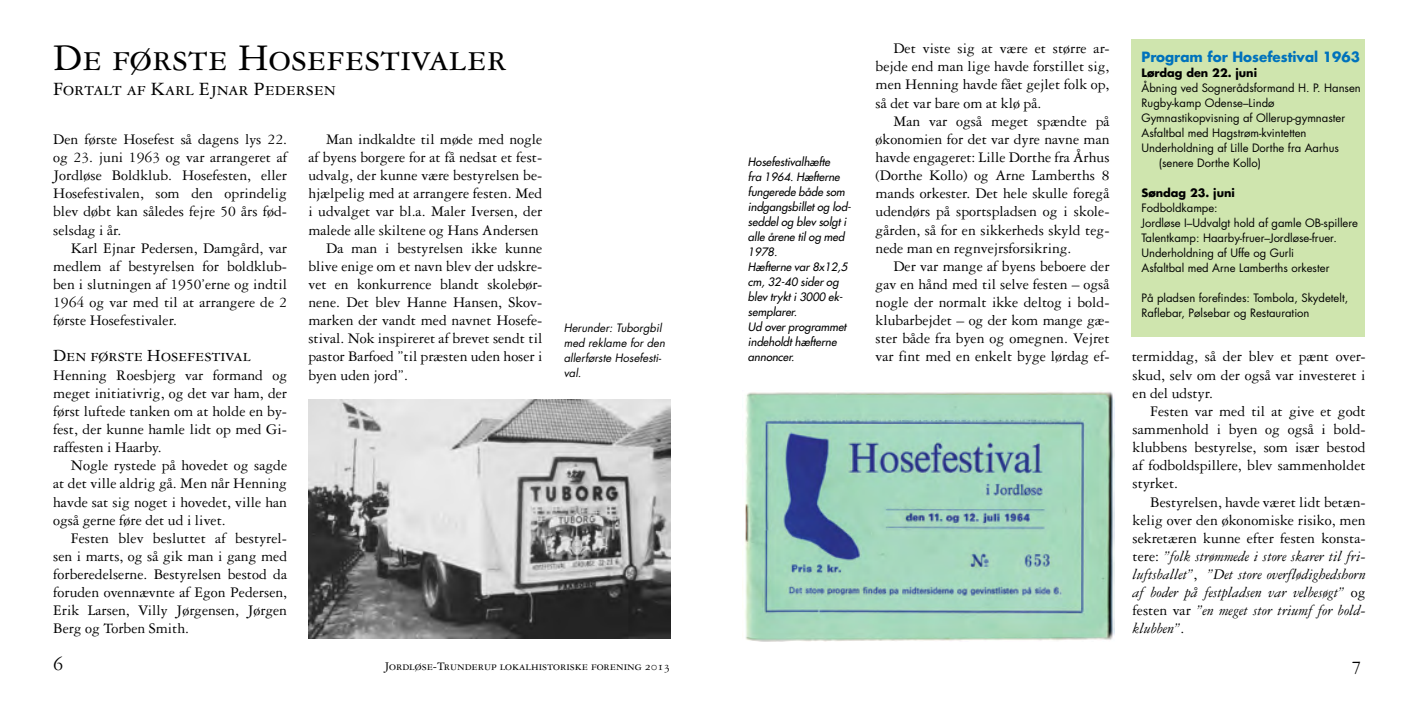
<style>
.page{position:relative;width:1418px;height:709px;background:#fff}
.page>*{position:absolute;margin:0;border:0;box-sizing:border-box;transform-origin:0 0}
.t1{font:40px "Garamond Three SC";color:#000}
.t2{font:20px "Garamond Three SC";color:#000}
.t3{font:18.12px "Garamond Three SC";color:#000}
.t4{font:15.62px/18.1px "Garamond Three";color:#000;text-align:justify}
.t5{font:italic 15.62px/18.1px "Garamond Three";color:#000;text-align:justify}
.t6{font:700 13.75px "Futura";color:#0072bc}
.t7{font:12.5px "Garamond Three SC";color:#000}
.t8{font:11.25px/15px "Futura";color:#000}
.t9{font:italic 11.25px/15px "Futura";color:#000}
.t10{font:italic 11.25px/15px "Futura";color:#000}
.t11{font:700 11.25px "Futura";color:#000}
.s1{font-style:normal}
</style>
<div class="page">
<div style="left:1130px;top:39px;width:234px;height:298px;background:#cfe5ae"></div>
<img style="left:745px;top:392px;width:369px;height:249px">
<img style="left:308px;top:400px;width:362px;height:238px">
<h1 class="t1" style="left:53px;top:37px;width:455px">De første Hosefestivaler</h1>
<p class="t2" style="left:53px;top:78px;width:284px">Fortalt af Karl Ejnar Pedersen</p>
<p class="t4" style="left:53px;top:130px;width:235px">Den første Hosefest så dagens lys 22. og 23. juni 1963 og var arrangeret af Jordløse Boldklub. Hosefesten, eller Hosefestivalen, som den oprindelig blev døbt kan således fejre 50 års fød&shy;selsdag i år.</p>
<p class="t4" style="left:53px;top:239px;width:235px;text-indent:18px">Karl Ejnar Pedersen, Damgård, var medlem af bestyrelsen for boldklub&shy;ben i slutningen af 1950’erne og indtil 1964 og var med til at arrangere de 2 første Hosefestivaler.</p>
<p class="t3" style="left:53px;top:346px;width:199px">Den første Hosefestival</p>
<p class="t4" style="left:53px;top:366px;width:235px">Henning Roesbjerg var formand og meget initiativrig, og det var ham, der først luftede tanken om at holde en by&shy;fest, der kunne hamle lidt op med Gi&shy;raffesten i Haarby.</p>
<p class="t4" style="left:53px;top:456px;width:235px;text-indent:18px">Nogle rystede på hovedet og sagde at det ville aldrig gå. Men når Henning havde sat sig noget i hovedet, ville han også gerne føre det ud i livet.</p>
<p class="t4" style="left:53px;top:529px;width:235px;text-indent:18px">Festen blev besluttet af bestyrel&shy;sen i marts, og så gik man i gang med forberedelserne. Bestyrelsen bestod da foruden ovennævnte af Egon Pedersen, Erik Larsen, Villy Jørgensen, Jørgen Berg og Torben Smith.</p>
<p class="t4" style="left:326px;top:130px;width:218px">Man indkaldte til møde med nogle</p>
<p class="t4" style="left:308px;top:148px;width:235px">af byens borgere for at få nedsat et fest-</p>
<p class="t4" style="left:308px;top:166px;width:235px">udvalg, der kunne være bestyrelsen be-</p>
<p class="t4" style="left:308px;top:184px;width:235px">hjælpelig med at arrangere festen. Med</p>
<p class="t4" style="left:308px;top:203px;width:235px">i udvalget var bl.a. Maler Iversen, der</p>
<p class="t4" style="left:308px;top:221px;width:232px">malede alle skiltene og Hans Andersen</p>
<p class="t4" style="left:326px;top:239px;width:218px">Da man i bestyrelsen ikke kunne</p>
<p class="t4" style="left:308px;top:257px;width:235px">blive enige om et navn blev der udskre-</p>
<p class="t4" style="left:308px;top:275px;width:235px">vet en konkurrence blandt skolebør-</p>
<p class="t4" style="left:308px;top:293px;width:235px">nene. Det blev Hanne Hansen, Skov-</p>
<p class="t4" style="left:308px;top:311px;width:235px">marken der vandt med navnet Hosefe-</p>
<p class="t4" style="left:308px;top:329px;width:235px">stival. Nok inspireret af brevet sendt til</p>
<p class="t4" style="left:308px;top:348px;width:235px">pastor Barfoed ”til præsten uden hoser i</p>
<p class="t4" style="left:308px;top:366px;width:101px">byen uden jord”.</p>
<p class="t10" style="left:563px;top:320px;width:103px">Herunder: Tuborgbil med reklame for den allerførste Hosefesti&shy;val.</p>
<p class="t9" style="left:748px;top:154px;width:104px">Hosefestivalhæfte<br>fra 1964. Hæfterne fungerede både som indgangsbillet og lod&shy;seddel og blev solgt i alle årene til og med<br>1978.<br>Hæfterne var 8x12,5 cm, 32-40 sider og blev trykt i 3000 ek&shy;semplarer.<br>Ud over programmet indeholdt hæfterne annoncer.</p>
<p class="t4" style="left:875px;top:39px;width:235px;text-indent:18px">Det viste sig at være et større ar&shy;bejde end man lige havde forstillet sig, men Henning havde fået gejlet folk op, så det var bare om at klø på.</p>
<p class="t4" style="left:875px;top:112px;width:235px;text-indent:18px">Man var også meget spændte på økonomien for det var dyre navne man havde engageret: Lille Dorthe fra Århus (Dorthe Kollo) og Arne Lamberths 8 mands orkester. Det hele skulle foregå udendørs på sportspladsen og i skole&shy;gården, så for en sikkerheds skyld teg&shy;nede man en regnvejrsforsikring.</p>
<p class="t4" style="left:875px;top:257px;width:235px;text-indent:18px">Der var mange af byens beboere der gav en hånd med til selve festen – også nogle der normalt ikke deltog i bold&shy;klubarbejdet – og der kom mange gæ&shy;ster både fra byen og omegnen. Vejret var fint med en enkelt byge lørdag ef-</p>
<p class="t6" style="left:1141px;top:48px;width:220px">Program for Hosefestival 1963</p>
<p class="t11" style="left:1141px;top:65px;width:117px">Lørdag den 22. juni</p>
<p class="t8" style="left:1141px;top:80px;width:221px">Åbning ved Sognerådsformand H. P. Hansen</p>
<p class="t8" style="left:1141px;top:95px;width:135px">Rugby-kamp Odense–Lindø</p>
<p class="t8" style="left:1141px;top:110px;width:205px">Gymnastikopvisning af Ollerup-gymnaster</p>
<p class="t8" style="left:1141px;top:125px;width:167px">Asfaltbal med Hagstrøm-kvintetten</p>
<p class="t8" style="left:1141px;top:140px;width:199px">Underholdning af Lille Dorthe fra Aarhus</p>
<p class="t8" style="left:1158px;top:155px;width:104px">(senere Dorthe Kollo)</p>
<p class="t11" style="left:1141px;top:185px;width:95px">Søndag 23. juni</p>
<p class="t8" style="left:1141px;top:200px;width:218px">Fodboldkampe:<br>Jordløse I–Udvalgt hold af gamle OB-spillere Talentkamp: Haarby-fruer–Jordløse-fruer.<br>Underholdning af Uffe og Gurli<br>Asfaltbal med Arne Lamberths orkester</p>
<p class="t8" style="left:1141px;top:290px;width:208px">På pladsen forefindes: Tombola, Skydetelt,<br>Raflebar, Pølsebar og Restauration</p>
<p class="t4" style="left:1131px;top:348px;width:235px">termiddag, så der blev et pænt over&shy;skud, selv om der også var investeret i en del udstyr.</p>
<p class="t4" style="left:1132px;top:402px;width:235px;text-indent:18px">Festen var med til at give et godt sammenhold i byen og også i bold&shy;klubbens bestyrelse, som især bestod af fodboldspillere, blev sammenholdet styrket.</p>
<p class="t5" style="left:1132px;top:493px;width:235px;text-indent:18px"><span class="s1">Bestyrelsen, havde været lidt betæn&shy;kelig over den økonomiske risiko, men sekretæren kunne efter festen konsta&shy;tere:</span> ”folk strømmede i store skarer til fri&shy;luftsballet”<span class="s1">,</span> ”Det store overflødighedshorn af boder på festpladsen var velbesøgt” <span class="s1">og festen var</span> ”en meget stor triumf for bold&shy;klubben”<span class="s1">.</span></p>
<p class="t2" style="left:53px;top:653px;width:11px">6</p>
<p class="t7" style="left:384px;top:659px;width:287px">Jordløse-Trunderup lokalhistoriske forening 2013</p>
<p class="t2" style="left:1351px;top:653px;width:11px">7</p>
</div>
